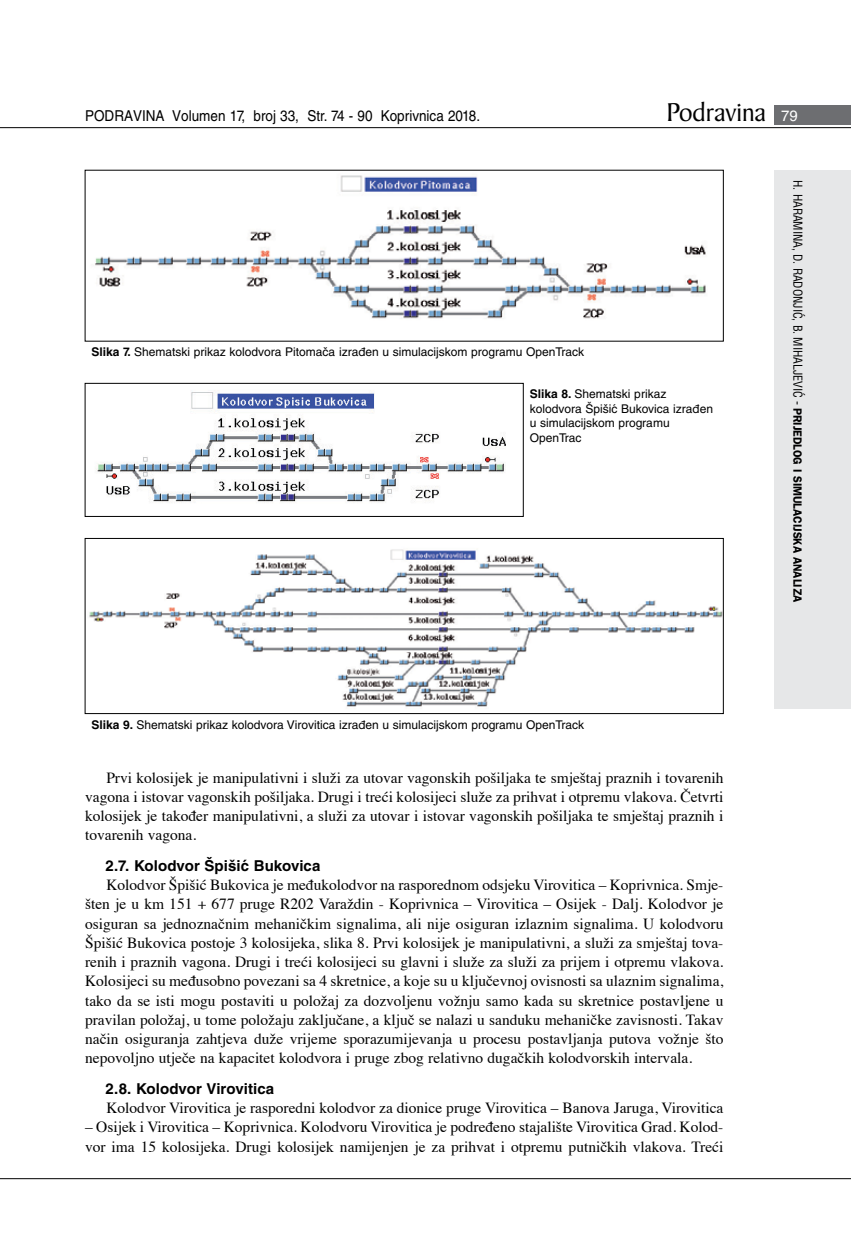
<style>
.page{position:relative;width:851px;height:1234px;background:#fff}
.page>*{position:absolute;margin:0;border:0;box-sizing:border-box;transform-origin:0 0}
.t1{font:27.6px "Baker Signet BT";color:#000}
.t2{font:15.45px/19.2px "Times";color:#000;text-align:justify}
.t3{font:15px "Helvetica LT Skin 29";color:#000;scale:.9 1}
.t4{font:700 15px "Helvetica LT Skin 29";letter-spacing:.005em;color:#000}
.t5{font:12px/14.4px "Helvetica LT Skin 29";color:#000}
.t6{font:condensed 12px "Helvetica LT Skin 29";letter-spacing:-.005em;color:#000}
.s1{font-family:"Helvetica LT Skin 29";font-size:15px;color:#fff}
.s2{font-weight:700}
.s3{font-family:"ITC Franklin Gothic Skin 29";font-weight:600;font-stretch:normal}
</style>
<div class="page">
<div style="left:774px;top:170px;width:76px;height:538px;background:#e6e7e8"></div>
<div style="left:774px;top:105px;width:76px;height:19px;background:#6d6e71"></div>
<hr style="left:0;top:127px;width:850px;height:1px;background:#000">
<hr style="left:0;top:1177px;width:850px;height:1px;background:#000">
<img style="left:95px;top:175px;width:611px;height:144px">
<img style="left:97px;top:390px;width:409px;height:113px">
<div style="left:85px;top:383px;width:438px;height:133px;border:1px solid #000"></div>
<img style="left:89px;top:549px;width:632px;height:158px">
<div style="left:85px;top:538px;width:638px;height:175px;border:1px solid #000"></div>
<p class="t3" style="left:85px;top:107px;width:440px">PODRAVINA Volumen 17, broj 33, Str. 74 - 90 Koprivnica 2018.</p>
<h1 class="t1" style="left:666px;top:95px;width:133px">Podravina <span class="s1">79</span></h1>
<p class="t5" style="left:91px;top:344px;width:494px"><span class="s2">Slika 7.</span> Shematski prikaz kolodvora Pitomača izrađen u simulacijskom programu OpenTrack</p>
<p class="t5" style="left:529px;top:387px;width:185px"><span class="s2">Slika 8.</span> Shematski prikaz kolodvora Špišić Bukovica izrađen u simulacijskom programu<br>OpenTrac</p>
<p class="t5" style="left:91px;top:717px;width:494px"><span class="s2">Slika 9.</span> Shematski prikaz kolodvora Virovitica izrađen u simulacijskom programu OpenTrack</p>
<p class="t2" style="left:85px;top:766px;width:639px;text-indent:21px">Prvi kolosijek je manipulativni i služi za utovar vagonskih pošiljaka te smještaj praznih i tovarenih vagona i istovar vagonskih pošiljaka. Drugi i treći kolosijeci služe za prihvat i otpremu vlakova. Četvrti kolosijek je također manipulativni, a služi za utovar i istovar vagonskih pošiljaka te smještaj praznih i tovarenih vagona.</p>
<p class="t4" style="left:105px;top:856px;width:216px">2.7. Kolodvor Špišić Bukovica</p>
<p class="t2" style="left:85px;top:873px;width:639px;text-indent:21px">Kolodvor Špišić Bukovica je međukolodvor na rasporednom odsjeku Virovitica – Koprivnica. Smje&shy;šten je u km 151 + 677 pruge R202 Varaždin - Koprivnica – Virovitica – Osijek - Dalj. Kolodvor je osiguran sa jednoznačnim mehaničkim signalima, ali nije osiguran izlaznim signalima. U kolodvoru Špišić Bukovica postoje 3 kolosijeka, slika 8. Prvi kolosijek je manipulativni, a služi za smještaj tova&shy;renih i praznih vagona. Drugi i treći kolosijeci su glavni i služe za služi za prijem i otpremu vlakova.<br>Kolosijeci su međusobno povezani sa 4 skretnice, a koje su u ključevnoj ovisnosti sa ulaznim signalima, tako da se isti mogu postaviti u položaj za dozvoljenu vožnju samo kada su skretnice postavljene u pravilan položaj, u tome položaju zaključane, a ključ se nalazi u sanduku mehaničke zavisnosti. Takav način osiguranja zahtjeva duže vrijeme sporazumijevanja u procesu postavljanja putova vožnje što nepovoljno utječe na kapacitet kolodvora i pruge zbog relativno dugačkih kolodvorskih intervala.</p>
<p class="t4" style="left:105px;top:1079px;width:170px">2.8. Kolodvor Virovitica</p>
<p class="t2" style="left:106px;top:1096px;width:618px">Kolodvor Virovitica je rasporedni kolodvor za dionice pruge Virovitica – Banova Jaruga, Virovitica</p>
<p class="t2" style="left:85px;top:1115px;width:639px">– Osijek i Virovitica – Koprivnica. Kolodvoru Virovitica je podređeno stajalište Virovitica Grad. Kolod&shy;vor ima 15 kolosijeka. Drugi kolosijek namijenjen je za prihvat i otpremu putničkih vlakova. Treći</p>
<p class="t6" style="left:805px;top:180px;width:423px;rotate:90deg">H. HARAMINA, D. RADONJIĆ, B. MIHALJEVIĆ - <span class="s3">PRIJEDLOG I SIMULACIJSKA ANALIZA</span></p>
</div>
